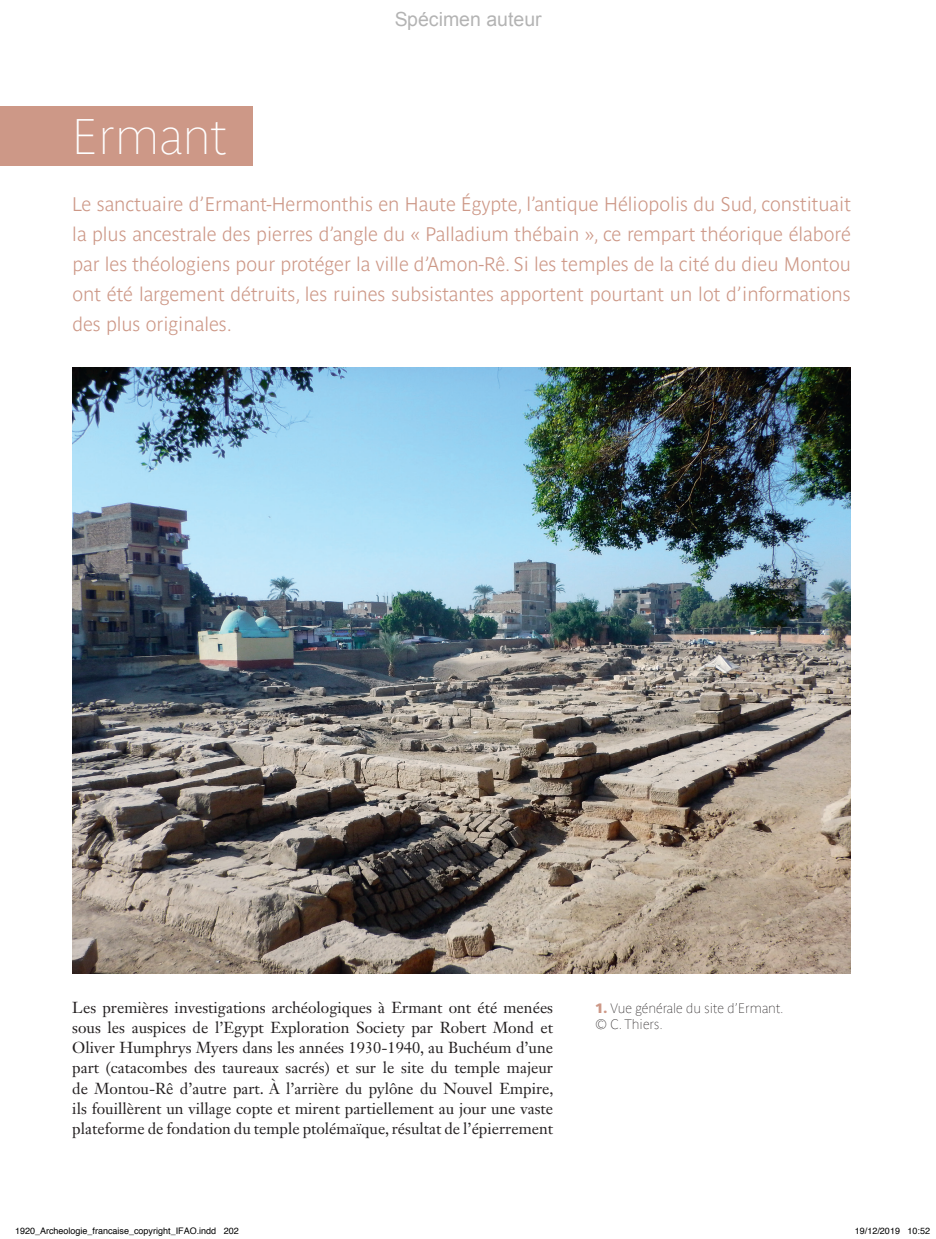
<style>
.page{position:relative;width:936px;height:1239px;background:#fff}
.page>*{position:absolute;margin:0;border:0;box-sizing:border-box;transform-origin:0 0}
.t1{font:49.5px "Parisine Clair";color:#fff}
.t2{font:700 19.5px/30px "Parisine Clair";color:#cd9887;text-align:justify}
.t3{font:19.5px "Arial";color:rgb(0 0 0/.3)}
.t4{font:15.75px/20.2px "Janson Text LT Std";color:#231f20;text-align:justify}
.t5{font:13.5px/16.5px "Parisine Clair";color:#231f20}
.t6{font:9px "Helvetica";color:#000}
.s1{font-family:"Parisine Sombre";color:#cd9887}
</style>
<div class="page">
<div style="left:0;top:106px;width:252px;height:59px;background:#cd9887"></div>
<img style="left:72px;top:368px;width:778px;height:606px">
<h1 class="t1" style="left:72px;top:108px;width:156px">E rmant</h1>
<p class="t3" style="left:394px;top:6px;width:149px">Spécimen auteur</p>
<p class="t2" style="left:72px;top:189px;width:780px">Le sanctuaire d’Ermant-Hermonthis en Haute Égypte, l’antique Héliopolis du Sud, constituait la plus ancestrale des pierres d’angle du « Palladium thébain », ce rempart théorique élaboré par les théologiens pour protéger la ville d’Amon-Rê. Si les temples de la cité du dieu Montou ont été largement détruits, les ruines subsistantes apportent pourtant un lot d’informations des plus originales.</p>
<p class="t4" style="left:72px;top:997px;width:483px">Les premières investigations archéologiques à Ermant ont été menées sous les auspices de l’Egypt Exploration Society par Robert Mond et Oliver Humphrys Myers dans les années 1930-1940, au Buchéum d’une part (catacombes des taureaux sacrés) et sur le site du temple majeur de Montou-Rê d’autre part. À l’arrière du pylône du Nouvel Empire, ils fouillèrent un village copte et mirent partiellement au jour une vaste plateforme de fondation du temple ptolémaïque, résultat de l’épierrement</p>
<p class="t5" style="left:595px;top:999px;width:190px"><span class="s1">1.</span> Vue générale du site d’Ermant. © C.Thiers.</p>
<p class="t6" style="left:15px;top:1224px;width:225px">1920_Archeologie_francaise_copyright_IFAO.indd 202</p>
<p class="t6" style="left:854px;top:1224px;width:77px">19/12/2019 10:52</p>
</div>
